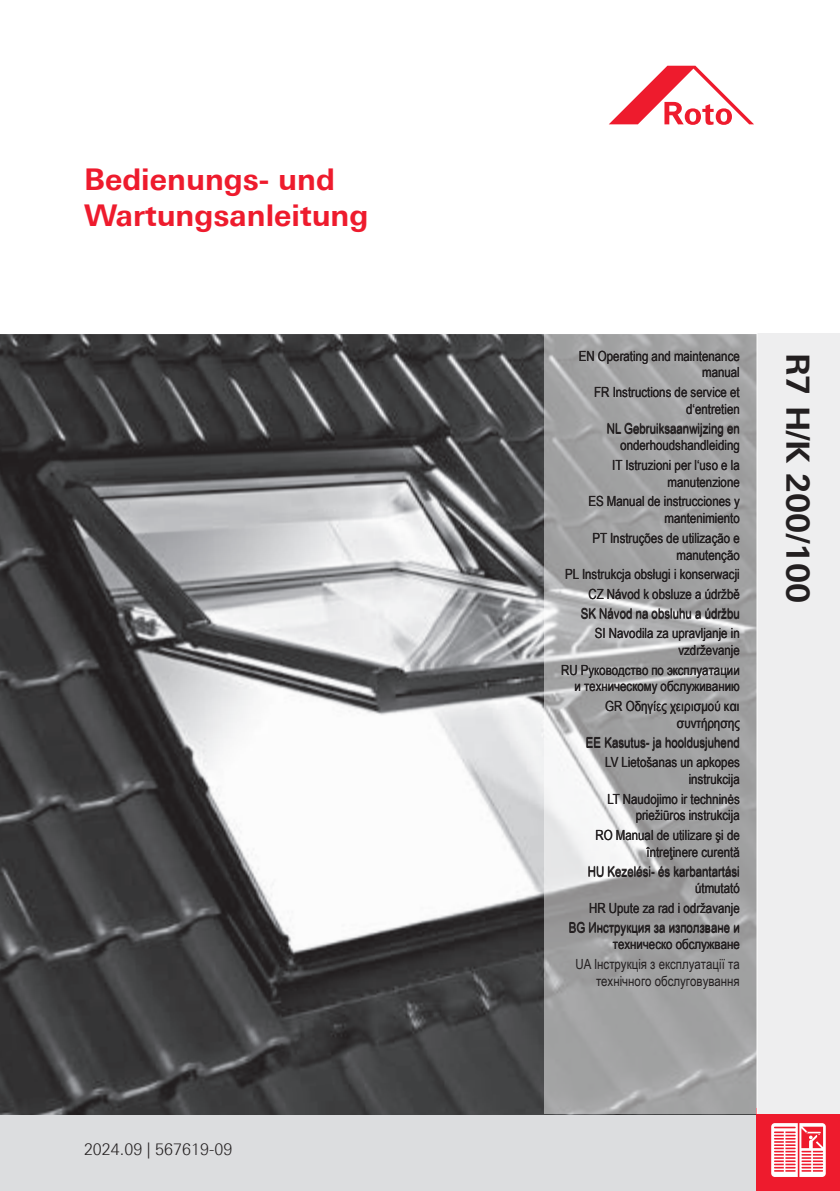
<style>
.page{position:relative;width:840px;height:1191px;background:#fff}
.page>*{position:absolute;margin:0;border:0;box-sizing:border-box;transform-origin:0 0}
.t1{font:700 32px "LT Univers Basic";color:#231f20}
.t2{font:700 30px/36px "LT Univers Basic";color:#ee1b2d}
.t3{font:300 16px "LT Univers Basic";color:#231f20}
.t4{font:14px/19.6px "Arial Narrow";color:#231f20;text-align:right}
</style>
<div class="page">
<img style="left:0;top:334px;width:756px;height:781px">
<svg style="left:609px;top:66px;width:144px;height:59px"></svg>
<div style="left:0;top:1115px;width:757px;height:76px;background:#dcdddf"></div>
<div style="left:756px;top:1108px;width:83px;height:83px;background:#ee1b2d"></div>
<svg style="left:771px;top:1123px;width:54px;height:54px"></svg>
<div style="left:756px;top:333px;width:83px;height:781px;background:#eeeeef"></div>
<svg style="left:544px;top:333px;width:213px;height:781px;background:#a9a9a9"></svg>
<h2 class="t2" style="left:84px;top:161px;width:286px">Bedienungs- und<br>Wartungsanleitung</h2>
<p class="t3" style="left:84px;top:1139px;width:150px">2024.09 | 567619-09</p>
<p class="t4" style="left:578px;top:347px;width:162px;line-height:16.8px">EN Operating and maintenance manual</p>
<p class="t4" style="left:594px;top:383px;width:147px;line-height:16.8px">FR Instructions de service et d‘entretien</p>
<p class="t4" style="left:606px;top:419px;width:134px;line-height:16.8px">NL Gebruiksaanwijzing en onderhoudshandleiding</p>
<p class="t4" style="left:612px;top:456px;width:129px;line-height:16.8px">IT Istruzioni per l‘uso e la manutenzione</p>
<p class="t4" style="left:588px;top:492px;width:153px;line-height:16.8px">ES Manual de instrucciones y mantenimiento</p>
<p class="t4" style="left:592px;top:529px;width:149px;line-height:16.8px">PT Instruções de utilização e manutenção</p>
<p class="t4" style="left:565px;top:564px;width:176px">PL Instrukcja obsługi i konserwacji<br>CZ Návod k obsluze a údržbě<br>SK Návod na obsluhu a údržbu<br>SI Navodila za upravljanje in</p>
<p class="t4" style="left:561px;top:639px;width:180px">vzdrževanje<br>RU Руководство по эксплуатации</p>
<p class="t4" style="left:574px;top:676px;width:167px">и техническому обслуживанию<br>GR Οδηγίες χειρισμού και</p>
<p class="t4" style="left:585px;top:712px;width:155px">συντήρησης<br>EE Kasutus- ja hooldusjuhend<br>LV Lietošanas un apkopes</p>
<p class="t4" style="left:607px;top:768px;width:134px">instrukcija<br>LT Naudojimo ir techninės</p>
<p class="t4" style="left:595px;top:805px;width:146px">priežiūros instrukcija<br>RO Manual de utilizare şi de</p>
<p class="t4" style="left:587px;top:841px;width:153px">întreţinere curentă<br>HU Kezelési- és karbantartási</p>
<p class="t4" style="left:568px;top:878px;width:172px">útmutató<br>HR Upute za rad i održavanje<br>BG Инструкция за използване и</p>
<p class="t4" style="left:575px;top:934px;width:166px">техническо обслужване<br>UA Інструкція з експлуатації та</p>
<p class="t4" style="left:595px;top:970px;width:145px">технічного обслуговування</p>
<h1 class="t1" style="left:816px;top:353px;width:252px;rotate:90deg">R7 H/K 200/100</h1>
</div>
